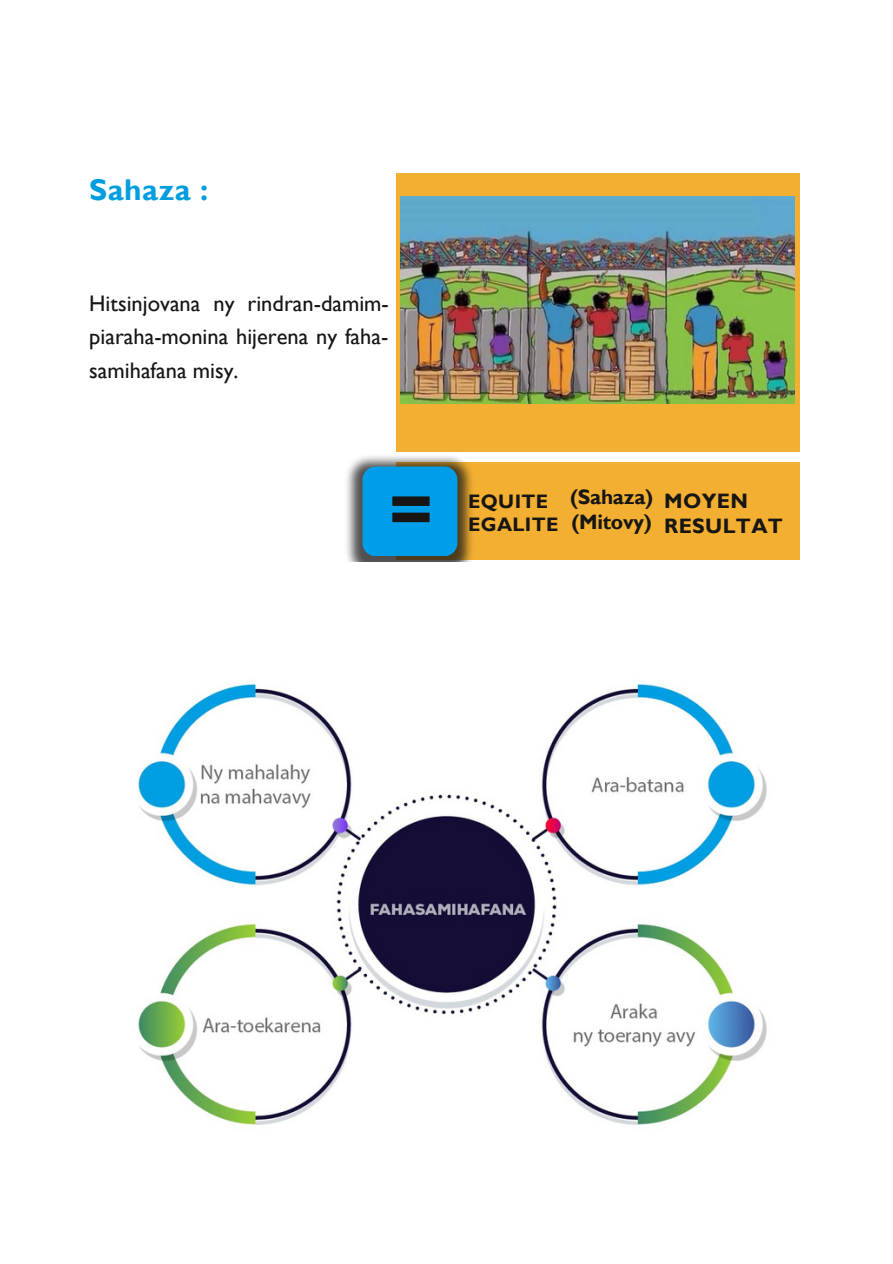
<style>
.page{position:relative;width:893px;height:1264px;background:#fff}
.page>*{position:absolute;margin:0;border:0;box-sizing:border-box;transform-origin:0 0}
.t1{font:700 74.4px "Gill Sans";color:#171615}
.t2{font:700 30px "Gill Sans";letter-spacing:.02em;color:#009edf}
.t3{font:22.5px/33.5px "Gill Sans";color:#171615;text-align:justify}
.t4{font:700 20.85px "Gill Sans";letter-spacing:.015em;color:#171615}
.t5{font:700 19.5px "Gill Sans";letter-spacing:.015em;color:#171615}
</style>
<div class="page">
<div style="left:396px;top:173px;width:403px;height:278px;background:#f2af32"></div>
<img style="left:400px;top:197px;width:394px;height:206px">
<div style="left:396px;top:462px;width:403px;height:98px;background:#f2af32"></div>
<img style="left:347px;top:456px;width:125px;height:105px">
<div style="left:362px;top:466px;width:95px;height:90px;background:#009de8;border-radius:13px"></div>
<img style="left:138px;top:683px;width:629px;height:443px">
<p class="t2" style="left:89px;top:172px;width:120px">Sahaza :</p>
<p class="t3" style="left:89px;top:286px;width:301px">Hitsinjovana ny rindran-damim&shy;piaraha-monina hijerena ny faha&shy;samihafana misy.</p>
<p class="t1" style="left:389px;top:466px;width:45px">=</p>
<p class="t5" style="left:468px;top:490px;width:81px">EQUITE</p>
<p class="t5" style="left:468px;top:512px;width:92px">EGALITE</p>
<p class="t4" style="left:570px;top:484px;width:85px">(Sahaza)</p>
<p class="t4" style="left:571px;top:509px;width:82px">(Mitovy)</p>
<p class="t4" style="left:664px;top:489px;width:85px">MOYEN</p>
<p class="t4" style="left:664px;top:513px;width:120px">RESULTAT</p>
</div>
